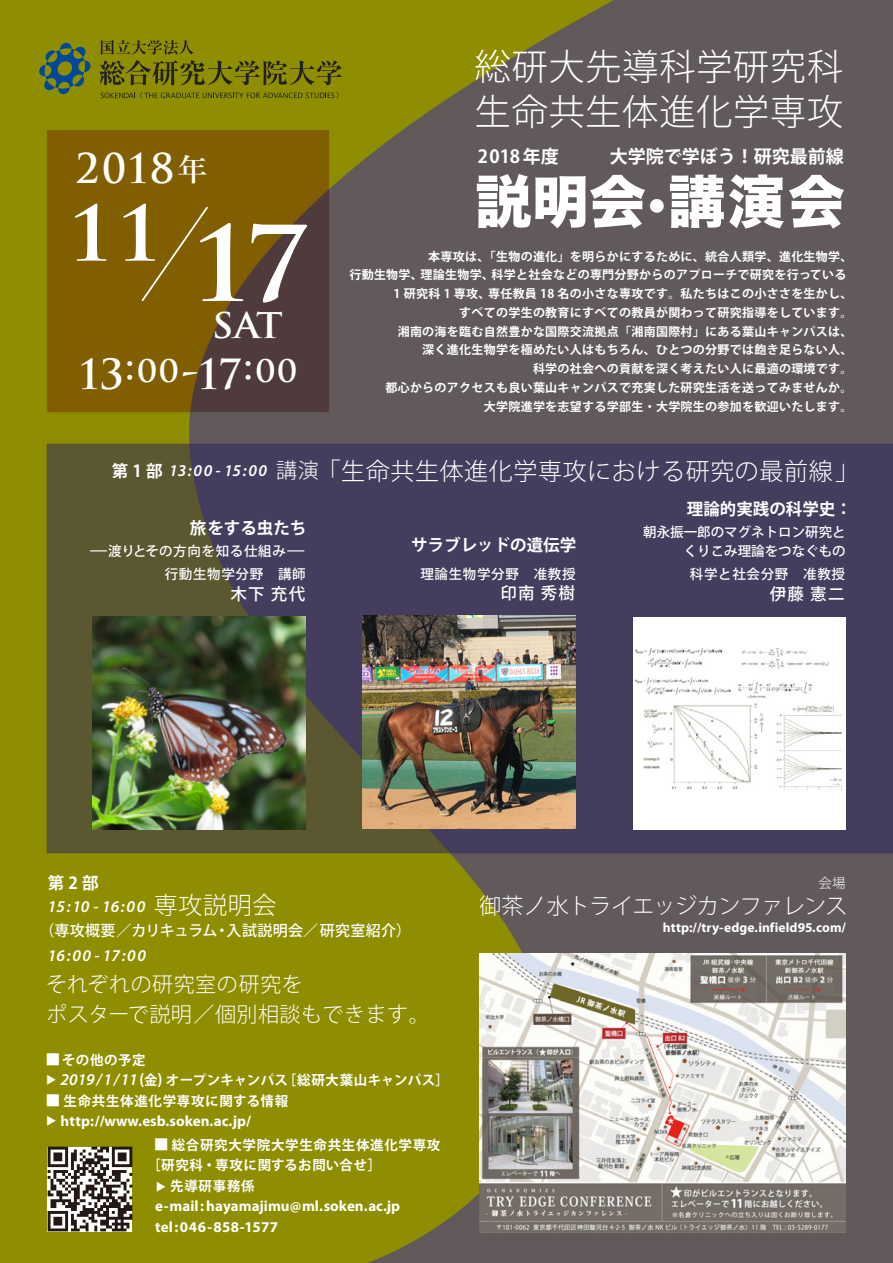
<style>
.page{position:relative;width:893px;height:1263px;background:#fff}
.page>*{position:absolute;margin:0;border:0;box-sizing:border-box;transform-origin:0 0}
.t1{font:700 101.55px "Trajan Pro";color:#fff;scale:1.09 1}
.t2{font:700 74.4px "Trajan Pro";color:#fff;scale:1.09 1}
.t3{font:57px "Hira Kaku Std N W8";letter-spacing:.025em;color:#fff}
.t4{font:700 40.65px "Trajan Pro";color:#fff}
.t5{font:700 40.05px "Trajan Pro";color:#fff}
.t6{font:300 36px/45px "Koz Go Pr 6 N";letter-spacing:.025em;color:#fff}
.t7{font:700 34.5px "Trajan Pro";color:#fff;scale:1.09 1}
.t8{font:300 24px "Koz Go Pr 6 N";letter-spacing:.025em;color:#fff}
.t9{font:300 22.05px "Koz Go Pr 6 N";letter-spacing:-.025em;color:#fff}
.t10{font:300 21px/30px "Koz Go Pr 6 N";letter-spacing:.025em;color:#fff}
.t11{font:700 18px "Koz Go Pr 6 N";color:#fff}
.t12{font:700 16.5px "Koz Go Pr 6 N";color:#fff}
.t13{font:italic 600 16.5px "Myriad Pro";color:#fff}
.t14{font:500 16.5px "Koz Go Pr 6 N";letter-spacing:.075em;color:#fff}
.t15{font:700 15px/20.2px "Myriad Pro";color:#fff}
.t16{font:500 15px "Koz Go Pr 6 N";letter-spacing:.025em;color:#fff}
.t17{font:700 13.5px/20.2px "Koz Go Pr 6 N";letter-spacing:.05em;color:#fff}
.t18{font:700 13.5px "Koz Go Pr 6 N";letter-spacing:.025em;color:#fff}
.t19{font:500 13.5px "Koz Go Pr 6 N";letter-spacing:.05em;color:#fff}
.t20{font:700 13.5px "Myriad Pro";color:#fff}
.t21{font:500 13.5px/19.5px "Koz Go Pr 6 N";color:#fff;text-align:right}
.t22{font:500 13.5px "Koz Go Pr 6 N";letter-spacing:.05em;color:#fff;scale:1.75 1}
.t23{font:300 13.5px "Koz Go Pr 6 N";color:#fff}
.t24{font:700 12px "Koz Go Pr 6 N";letter-spacing:.025em;color:#fff}
.t25{font:700 10.5px "Koz Go Pr 6 N";color:#fff}
.s1{font-family:"Yu Min 36 p Kn";font-weight:600;font-size:31.05px}
.s2{font-size:45px}
.s3{font-weight:700;font-size:16.5px}
.s4{font-size:21px}
.s5{font-family:"Koz Go Pro";font-weight:400;font-size:15px}
.s6{font-family:"Myriad Pro";font-weight:600;font-style:italic;font-size:16.5px}
.s7{font-size:15px}
</style>
<div class="page">
<img style="left:0;top:0;width:893px;height:1263px">
<svg style="left:38px;top:42px;width:53px;height:53px;background:#587339"></svg>
<svg style="left:100px;top:40px;width:242px;height:45px;background:#7a7906"></svg>
<svg style="left:101px;top:92px;width:237px;height:7px;background:#757407"></svg>
<svg style="left:48px;top:1147px;width:84px;height:84px"></svg>
<div style="left:633px;top:617px;width:213px;height:212px;background:#fff"></div>
<img style="left:635px;top:649px;width:208px;height:141px">
<img style="left:363px;top:616px;width:212px;height:212px">
<img style="left:93px;top:616px;width:212px;height:213px">
<div style="left:140px;top:205px;width:70px;height:98px;background:#815e00"></div>
<img style="left:479px;top:953px;width:367px;height:279px">
<h3 class="t5" style="left:75px;top:143px;width:134px">2018<span class="s1">年</span></h3>
<h2 class="t2" style="left:66px;top:187px;width:91px">11</h2>
<h1 class="t1" style="left:189px;top:201px;width:113px">17</h1>
<h3 class="t7" style="left:212px;top:304px;width:67px">SAT</h3>
<h3 class="t4" style="left:77px;top:349px;width:222px">13:<sup>00</sup>-17:<sup>00</sup></h3>
<h3 class="t6" style="left:475px;top:45px;width:370px">総研大先導科学研究科生命共生体進化学専攻</h3>
<h3 class="t11" style="left:478px;top:146px;width:101px">2018年度　</h3>
<h3 class="t11" style="left:610px;top:146px;width:235px">大学院で学ぼう！研究最前線</h3>
<h3 class="t3" style="left:475px;top:170px;width:371px">説明会<span class="s2">・</span>講演会</h3>
<p class="t24" style="left:428px;top:250px;width:426px">本専攻は、「生物の進化」を明らかにするために、統合人類学、進化生物学、</p>
<p class="t24" style="left:349px;top:268px;width:499px">行動生物学、理論生物学、科学と社会などの専門分野からのアプローチで研究を行っている</p>
<p class="t24" style="left:394px;top:287px;width:460px">1 研究科 1 専攻、専任教員 18 名の小さな専攻です。私たちはこの小ささを生かし、</p>
<p class="t24" style="left:459px;top:306px;width:395px">すべての学生の教育にすべての教員が関わって研究指導をしています。</p>
<p class="t24" style="left:398px;top:325px;width:456px">湘南の海を臨む自然豊かな国際交流拠点「湘南国際村」にある葉山キャンパスは、</p>
<p class="t24" style="left:422px;top:343px;width:432px">深く進化生物学を極めたい人はもちろん、ひとつの分野では飽き足らない人、</p>
<p class="t24" style="left:533px;top:362px;width:321px">科学の社会への貢献を深く考えたい人に最適の環境です。</p>
<p class="t24" style="left:385px;top:381px;width:469px">都心からのアクセスも良い葉山キャンパスで充実した研究生活を送ってみませんか。</p>
<p class="t24" style="left:484px;top:399px;width:370px">大学院進学を志望する学部生・大学院生の参加を歓迎いたします。</p>
<h3 class="t8" style="left:112px;top:458px;width:749px"><span class="s3">第 1 部</span> <sup>13:00</sup> <sup>-</sup> <sup>15:00</sup> <span class="s4">講演</span>「生命共生体進化学専攻における研究の最前線」</h3>
<h3 class="t12" style="left:687px;top:499px;width:166px">理論的実践の科学史：</h3>
<h3 class="t12" style="left:190px;top:518px;width:118px">旅をする虫たち</h3>
<p class="t22" style="left:87px;top:543px;width:128px">－渡りとその方向を知る仕組み－</p>
<h3 class="t12" style="left:411px;top:535px;width:166px">サラブレッドの遺伝学</h3>
<p class="t21" style="left:643px;top:522px;width:204px">朝永振一郎のマグネトロン研究とくりこみ理論をつなぐもの</p>
<p class="t19" style="left:165px;top:567px;width:143px">行動生物学分野　講師</p>
<p class="t19" style="left:420px;top:567px;width:157px">理論生物学分野　准教授</p>
<p class="t19" style="left:690px;top:567px;width:157px">科学と社会分野　准教授</p>
<h3 class="t14" style="left:231px;top:584px;width:76px">木下 充代</h3>
<h3 class="t14" style="left:500px;top:584px;width:76px">印南 秀樹</h3>
<h3 class="t14" style="left:770px;top:585px;width:76px">伊藤 憲二</h3>
<h3 class="t12" style="left:48px;top:873px;width:52px">第2部</h3>
<h3 class="t8" style="left:154px;top:892px;width:124px">専攻説明会</h3>
<p class="t16" style="left:40px;top:922px;width:373px">（専攻概要／カリキュラム・入試説明会／研究室紹介）</p>
<h3 class="t13" style="left:48px;top:896px;width:99px">15:10 -16:00</h3>
<h3 class="t13" style="left:48px;top:945px;width:100px">16:00-17:00</h3>
<h3 class="t10" style="left:46px;top:970px;width:385px">それぞれの研究室の研究を<br>ポスターで説明／個別相談もできます。</h3>
<p class="t17" style="left:46px;top:1050px;width:102px"><span class="s5">■</span>その他の予定</p>
<p class="t25" style="left:45px;top:1085px;width:12px;rotate:-90deg">▼</p>
<p class="t18" style="left:61px;top:1072px;width:390px"><span class="s6">2019/1/11</span><span class="s7">(</span>金<span class="s7">)</span> オープンキャンパス［総研大葉山キャンパス］</p>
<p class="t17" style="left:46px;top:1091px;width:244px"><span class="s5">■</span> 生命共生体進化学専攻に関する情報</p>
<p class="t25" style="left:45px;top:1126px;width:12px;rotate:-90deg">▼</p>
<p class="t15" style="left:61px;top:1110px;width:192px">http://www.esb.soken.ac.jp/</p>
<p class="t17" style="left:147px;top:1135px;width:295px;text-indent:7px"><span class="s5">■</span> 総合研究大学院大学生命共生体進化学専攻［研究科・専攻に関するお問い合せ］</p>
<p class="t25" style="left:155px;top:1191px;width:12px;rotate:-90deg">▼</p>
<p class="t17" style="left:170px;top:1176px;width:86px">先導研事務係</p>
<p class="t15" style="left:155px;top:1196px;width:246px">e-mail : hayamajimu@ml.soken.ac.jp tel : 046-858-1577</p>
<p class="t23" style="left:818px;top:875px;width:29px">会場</p>
<h3 class="t9" style="left:479px;top:894px;width:370px">御茶ノ水トライエッジカンファレンス</h3>
<p class="t20" style="left:663px;top:919px;width:185px">http://try-edge.infield95.com/</p>
</div>
